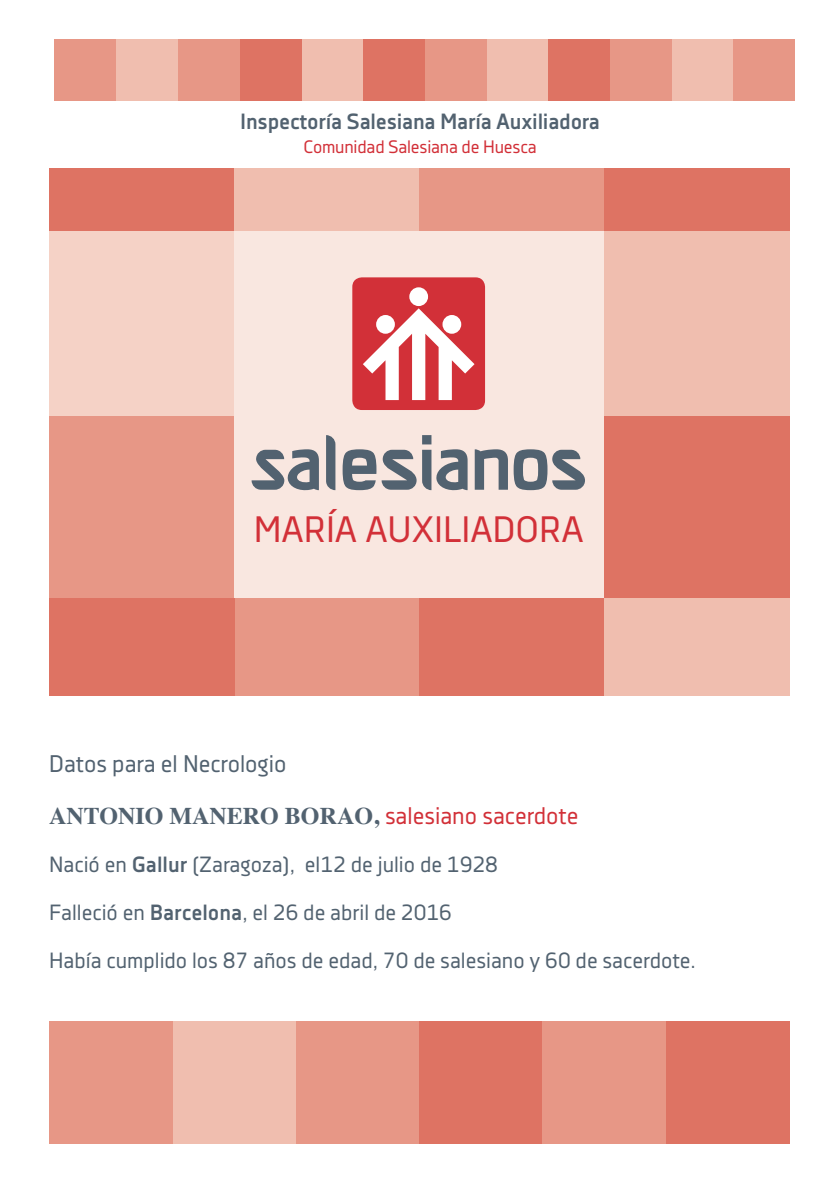
<style>
.page{position:relative;width:840px;height:1191px;background:#fff}
.page>*{position:absolute;margin:0;border:0;box-sizing:border-box;transform-origin:0 0}
.t1{font:36.6px "Decima Nova Pro";color:#d23038}
.t2{font:700 24px "Times";color:#526270}
.t3{font:24px "Decima Nova Pro";color:#526270}
.t4{font:22px/48px "Decima Nova Pro";color:#526270}
.t5{font:700 22px "Decima Nova Pro";letter-spacing:-.01em;color:#526270}
.t6{font:18px "Decima Nova Pro";letter-spacing:-.01em;color:#d23038}
.s1{font-family:"Decima Nova Pro";font-weight:400;color:#d23038}
.s2{font-weight:700}
</style>
<div class="page">
<div style="left:172px;top:1021px;width:123px;height:122px;background:#f0beaf"></div>
<div style="left:49px;top:1021px;width:123px;height:122px;background:#e79786"></div>
<div style="left:295px;top:1021px;width:124px;height:122px;background:#e79786"></div>
<div style="left:419px;top:1021px;width:123px;height:122px;background:#de7363"></div>
<div style="left:542px;top:1021px;width:123px;height:122px;background:#e79786"></div>
<div style="left:665px;top:1021px;width:124px;height:122px;background:#de7363"></div>
<div style="left:116px;top:39px;width:62px;height:62px;background:#f0beaf"></div>
<div style="left:55px;top:39px;width:61px;height:62px;background:#e79786"></div>
<div style="left:178px;top:39px;width:61px;height:62px;background:#e79786"></div>
<div style="left:301px;top:39px;width:62px;height:62px;background:#f0beaf"></div>
<div style="left:363px;top:39px;width:61px;height:62px;background:#de7363"></div>
<div style="left:486px;top:39px;width:62px;height:62px;background:#f0beaf"></div>
<div style="left:424px;top:39px;width:62px;height:62px;background:#e79786"></div>
<div style="left:548px;top:39px;width:61px;height:62px;background:#de7363"></div>
<div style="left:609px;top:39px;width:62px;height:62px;background:#e79786"></div>
<div style="left:671px;top:39px;width:62px;height:62px;background:#f0beaf"></div>
<div style="left:733px;top:39px;width:61px;height:62px;background:#e79786"></div>
<div style="left:239px;top:39px;width:62px;height:62px;background:#de7363"></div>
<div style="left:604px;top:231px;width:185px;height:185px;background:#f0beaf"></div>
<div style="left:49px;top:231px;width:185px;height:185px;background:#f5d2c6"></div>
<div style="left:49px;top:416px;width:185px;height:185px;background:#e79786"></div>
<div style="left:604px;top:416px;width:185px;height:185px;background:#de7363"></div>
<div style="left:234px;top:231px;width:370px;height:370px;background:#f9e7e0"></div>
<div style="left:171px;top:168px;width:248px;height:63px;background:#f0beaf"></div>
<div style="left:171px;top:598px;width:248px;height:98px;background:#e79786"></div>
<div style="left:419px;top:168px;width:243px;height:63px;background:#e79786"></div>
<div style="left:419px;top:598px;width:243px;height:98px;background:#de7363"></div>
<div style="left:604px;top:168px;width:185px;height:63px;background:#de7363"></div>
<div style="left:604px;top:598px;width:185px;height:98px;background:#f0beaf"></div>
<div style="left:49px;top:168px;width:184px;height:63px;background:#de7363"></div>
<div style="left:49px;top:598px;width:185px;height:98px;background:#de7363"></div>
<div style="left:352px;top:277px;width:133px;height:133px;background:#d23038;border-radius:10px"></div>
<svg style="left:363px;top:287px;width:111px;height:113px"></svg>
<svg style="left:474px;top:449px;width:33px;height:41px"></svg>
<svg style="left:326px;top:435px;width:9px;height:55px"></svg>
<svg style="left:513px;top:449px;width:71px;height:41px"></svg>
<svg style="left:342px;top:449px;width:74px;height:41px"></svg>
<svg style="left:251px;top:449px;width:68px;height:42px"></svg>
<svg style="left:422px;top:435px;width:45px;height:56px"></svg>
<p class="t5" style="left:240px;top:109px;width:361px">Inspectoría Salesiana María Auxiliadora</p>
<p class="t6" style="left:303px;top:136px;width:235px">Comunidad Salesiana de Huesca</p>
<h1 class="t1" style="left:253px;top:508px;width:331px">MARÍA AUXILIADORA</h1>
<p class="t3" style="left:49px;top:750px;width:239px">Datos para el Necrologio</p>
<p class="t2" style="left:49px;top:793px;width:530px">ANTONIO MANERO BORAO, <span class="s1">salesiano sacerdote</span></p>
<p class="t4" style="left:49px;top:840px;width:648px">Nació en <span class="s2">Gallur</span> (Zaragoza), el12 de julio de 1928<br>Falleció en <span class="s2">Barcelona</span>, el 26 de abril de 2016<br>Había cumplido los 87 años de edad, 70 de salesiano y 60 de sacerdote.</p>
</div>
